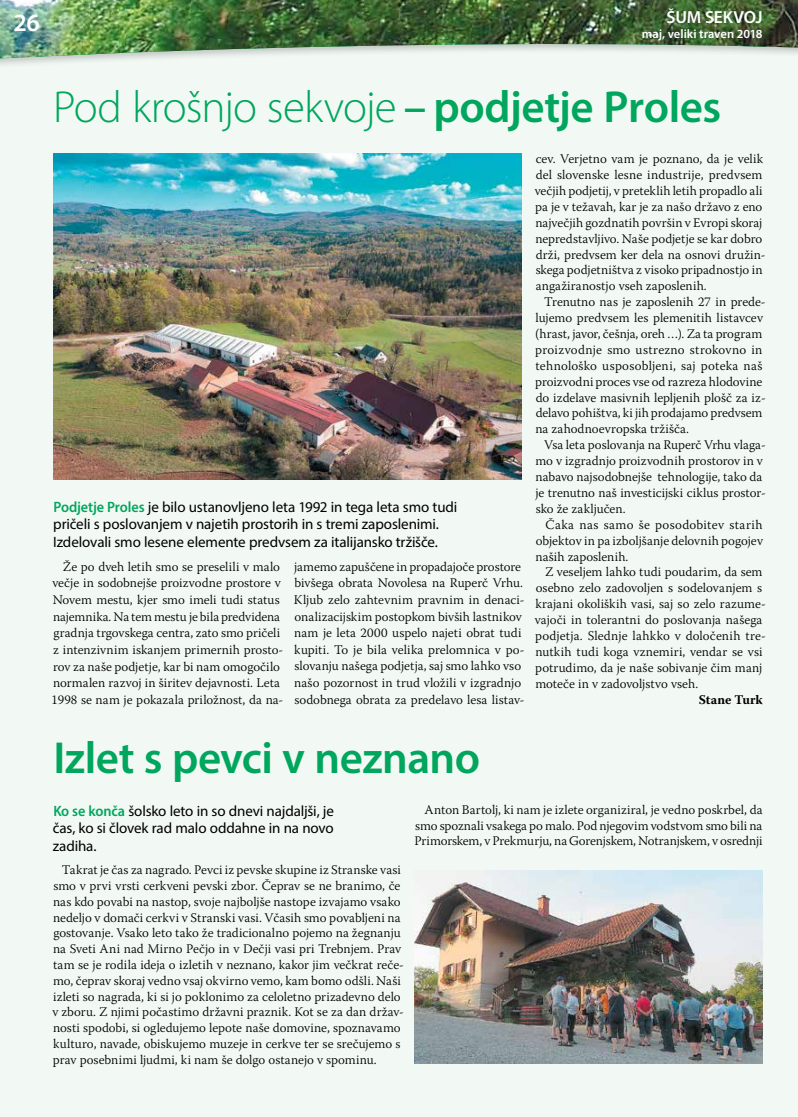
<style>
.page{position:relative;width:798px;height:1117px;background:#fff}
.page>*{position:absolute;margin:0;border:0;box-sizing:border-box;transform-origin:0 0}
.t1{font:300 45px "Myriad Pro";letter-spacing:-.02em;color:#00a65d}
.t2{font:600 45px "Myriad Pro";letter-spacing:-.01em;color:#00a65d}
.t3{font:600 25px "Myriad Pro";color:#fff}
.t4{font:600 17.5px "Myriad Pro";letter-spacing:-.01em;color:#fff}
.t5{font:15px/17.5px "Myriad Pro";letter-spacing:-.01em;color:#000}
.t6{font:300 13.12px/15.9px "Warnock Pro";color:#000}
.t7{font:700 13.12px "Warnock Pro";color:#000}
.t8{font:600 12.5px "Myriad Pro";color:#fff}
.s1{font-weight:600;font-stretch:condensed}
.s2{font-weight:600}
.s3{font-weight:600;color:#00a65d}
</style>
<div class="page">
<div style="left:0;top:94px;width:797px;height:1022px;background:#f2f9f4"></div>
<div style="left:0;top:76px;width:797px;height:18px;background:#f2f9f4"></div>
<img style="left:0;top:0;width:797px;height:76px">
<img style="left:53px;top:154px;width:468px;height:325px">
<img style="left:415px;top:870px;width:347px;height:193px">
<h2 class="t3" style="left:13px;top:6px;width:28px">26</h2>
<h3 class="t4" style="left:666px;top:6px;width:97px">ŠUM SEKVOJ</h3>
<p class="t8" style="left:641px;top:26px;width:122px">maj, veliki traven 2018</p>
<h1 class="t1" style="left:53px;top:80px;width:669px">Pod krošnjo sekvoje <span class="s1">–</span> <span class="s2">podjetje Proles</span></h1>
<p class="t5" style="left:53px;top:497px;width:405px"><span class="s3">Podjetje Proles</span> je bilo ustanovljeno leta 1992 in tega leta smo tudi pričeli s poslovanjem v najetih prostorih in s tremi zaposlenimi.<br>Izdelovali smo lesene elemente predvsem za italijansko tržišče.</p>
<p class="t6" style="left:52px;top:557px;width:233px;line-height:16.6px;text-indent:11px">Že po dveh letih smo se preselili v malo večje in sodobnejše proizvodne prostore v Novem mestu, kjer smo imeli tudi status najemnika. Na tem mestu je bila predvidena gradnja trgovskega centra, zato smo pričeli z intenzivnim iskanjem primernih prosto&shy;rov za naše podjetje, kar bi nam omogočilo normalen razvoj in širitev dejavnosti. Leta 1998 se nam je pokazala priložnost, da na-</p>
<p class="t6" style="left:294px;top:557px;width:232px;line-height:16.6px">jamemo zapuščene in propadajoče prostore bivšega obrata Novolesa na Ruperč Vrhu.<br>Kljub zelo zahtevnim pravnim in denaci&shy;onalizacijskim postopkom bivših lastnikov nam je leta 2000 uspelo najeti obrat tudi kupiti. To je bila velika prelomnica v po&shy;slovanju našega podjetja, saj smo lahko vso našo pozornost in trud vložili v izgradnjo sodobnega obrata za predelavo lesa listav-</p>
<p class="t6" style="left:534px;top:151px;width:232px">cev. Verjetno vam je poznano, da je velik del slovenske lesne industrije, predvsem večjih podjetij, v preteklih letih propadlo ali pa je v težavah, kar je za našo državo z eno največjih gozdnatih površin v Evropi skoraj nepredstavljivo. Naše podjetje se kar dobro drži, predvsem ker dela na osnovi družin&shy;skega podjetništva z visoko pripadnostjo in angažiranostjo vseh zaposlenih.</p>
<p class="t6" style="left:535px;top:294px;width:232px;text-indent:9px">Trenutno nas je zaposlenih 27 in prede&shy;lujemo predvsem les plemenitih listavcev (hrast, javor, češnja, oreh …). Za ta program proizvodnje smo ustrezno strokovno in tehnološko usposobljeni, saj poteka naš proizvodni proces vse od razreza hlodovine do izdelave masivnih lepljenih plošč za iz&shy;delavo pohištva, ki jih prodajamo predvsem na zahodnoevropska tržišča.</p>
<p class="t6" style="left:535px;top:436px;width:232px;text-indent:9px">Vsa leta poslovanja na Ruperč Vrhu vlaga&shy;mo v izgradnjo proizvodnih prostorov in v nabavo najsodobnejše tehnologije, tako da je trenutno naš investicijski ciklus prostor&shy;sko že zaključen.</p>
<p class="t6" style="left:535px;top:516px;width:229px;text-align:justify;text-indent:10px">Čaka nas samo še posodobitev starih objektov in pa izboljšanje delovnih pogojev naših zaposlenih.</p>
<p class="t6" style="left:534px;top:563px;width:232px;text-indent:10px">Z veseljem lahko tudi poudarim, da sem osebno zelo zadovoljen s sodelovanjem s krajani okoliških vasi, saj so zelo razume&shy;vajoči in tolerantni do poslovanja našega podjetja. Slednje lahkko v določenih tre&shy;nutkih tudi koga vznemiri, vendar se vsi potrudimo, da je naše sobivanje čim manj moteče in v zadovoljstvo vseh.</p>
<p class="t7" style="left:698px;top:691px;width:65px">Stane Turk</p>
<h1 class="t2" style="left:54px;top:729px;width:428px">Izlet s pevci v neznano</h1>
<p class="t5" style="left:53px;top:801px;width:283px;text-align:justify"><span class="s3">Ko se konča</span> šolsko leto in so dnevi najdaljši, je čas, ko si človek rad malo oddahne in na novo zadiha.</p>
<p class="t6" style="left:52px;top:861px;width:353px;text-indent:10px">Takrat je čas za nagrado. Pevci iz pevske skupine iz Stranske vasi smo v prvi vrsti cerkveni pevski zbor. Čeprav se ne branimo, če nas kdo povabi na nastop, svoje najboljše nastope izvajamo vsako nedeljo v domači cerkvi v Stranski vasi. Včasih smo povabljeni na gostovanje. Vsako leto tako že tradicionalno pojemo na žegnanju na Sveti Ani nad Mirno Pečjo in v Dečji vasi pri Trebnjem. Prav tam se je rodila ideja o izletih v neznano, kakor jim večkrat reče&shy;mo, čeprav skoraj vedno vsaj okvirno vemo, kam bomo odšli. Naši izleti so nagrada, ki si jo poklonimo za celoletno prizadevno delo v zboru. Z njimi počastimo državni praznik. Kot se za dan držav&shy;nosti spodobi, si ogledujemo lepote naše domovine, spoznavamo kulturo, navade, obiskujemo muzeje in cerkve ter se srečujemo s prav posebnimi ljudmi, ki nam še dolgo ostanejo v spominu.</p>
<p class="t6" style="left:414px;top:801px;width:349px;text-align:justify;text-indent:10px">Anton Bartolj, ki nam je izlete organiziral, je vedno poskrbel, da smo spoznali vsakega po malo. Pod njegovim vodstvom smo bili na Primorskem, v Prekmurju, na Gorenjskem, Notranjskem, v osrednji</p>
</div>
